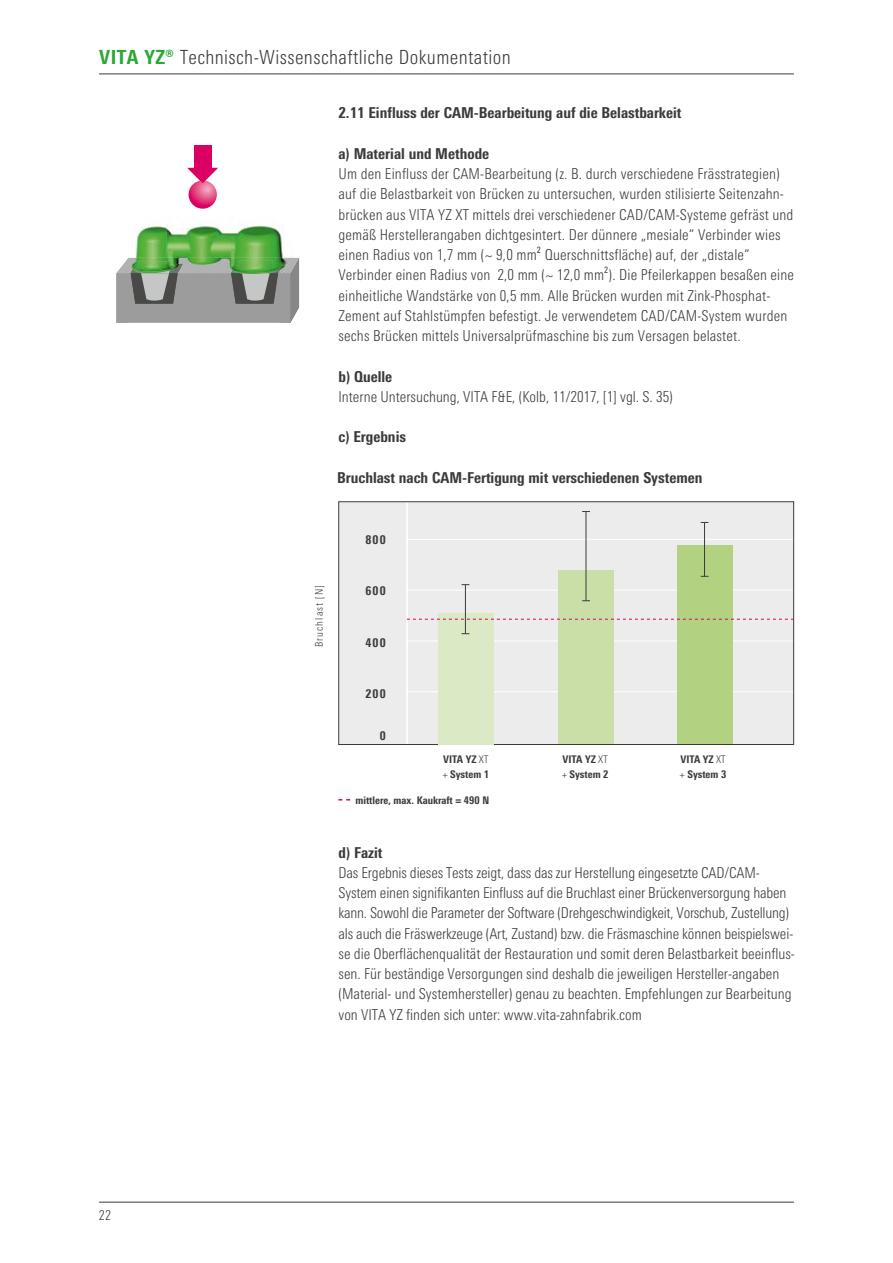
<style>
.page{position:relative;width:893px;height:1263px;background:#fff}
.page>*{position:absolute;margin:0;border:0;box-sizing:border-box;transform-origin:0 0}
.t1{font:300 condensed 19.5px "Univers Next Pro";letter-spacing:.02em;color:#3b3b3a}
.t2{font:300 condensed 15px/20.2px "Univers Next Pro";color:#3b3b3a}
.t3{font:800 condensed 15px "Univers Next Pro";color:#3b3b3a}
.t4{font:300 condensed 13.5px "Univers Next Pro";color:#3b3b3a}
.t5{font:800 condensed 12px "Univers Next Pro";letter-spacing:.1em;color:#3b3b3a}
.t6{font:800 condensed 10.5px/15px "Univers Next Pro";color:#3b3b3a}
.t7{font:300 condensed 10.5px "Univers Next Pro";letter-spacing:.1em;color:#3b3b3a}
.s1{font-weight:800;color:#2ba835}
.s2{font-weight:300}
</style>
<div class="page">
<hr style="left:99px;top:74px;width:695px;height:1px;background:#3b3b3a">
<hr style="left:99px;top:1202px;width:695px;height:1px;background:#3b3b3a">
<div style="left:194px;top:145px;width:17px;height:25px;background:#dd0064"></div>
<svg style="left:187px;top:168px;width:31px;height:1px"></svg>
<img style="left:129px;top:191px;width:171px;height:80px">
<img style="left:299px;top:271px;width:1px;height:36px">
<div style="left:116px;top:273px;width:174px;height:50px;background:#9c9c9c"></div>
<img style="left:290px;top:273px;width:9px;height:50px">
<img style="left:116px;top:258px;width:183px;height:15px">
<img style="left:131px;top:264px;width:52px;height:9px">
<img style="left:189px;top:183px;width:28px;height:26px">
<img style="left:131px;top:273px;width:47px;height:31px">
<img style="left:139px;top:261px;width:33px;height:12px">
<img style="left:141px;top:273px;width:28px;height:28px">
<img style="left:231px;top:264px;width:52px;height:9px">
<img style="left:231px;top:273px;width:47px;height:31px">
<img style="left:239px;top:260px;width:34px;height:13px">
<img style="left:242px;top:273px;width:28px;height:28px">
<img style="left:188px;top:169px;width:29px;height:14px">
<div style="left:339px;top:502px;width:455px;height:242px;background:#ececed"></div>
<hr style="left:407px;top:539px;width:387px;height:1px;background:#fff">
<hr style="left:407px;top:590px;width:387px;height:1px;background:#fff">
<hr style="left:407px;top:640px;width:387px;height:1px;background:#fff">
<hr style="left:407px;top:691px;width:387px;height:1px;background:#fff">
<hr style="left:406px;top:501px;width:2px;height:243px;background:#fff">
<div style="left:558px;top:570px;width:56px;height:174px;background:#cadfa7"></div>
<div style="left:678px;top:546px;width:55px;height:198px;background:#b3d281"></div>
<div style="left:338px;top:501px;width:456px;height:244px;border:1px solid #3b3b3a"></div>
<div style="left:438px;top:613px;width:55px;height:131px;background:#dbe9c4"></div>
<hr style="left:586px;top:512px;width:1px;height:89px;background:#3b3b3a">
<hr style="left:704px;top:523px;width:1px;height:53px;background:#3b3b3a">
<hr style="left:465px;top:585px;width:1px;height:49px;background:#3b3b3a">
<svg style="left:407px;top:619px;width:387px;height:1px"></svg>
<h1 class="t1" style="left:99px;top:46px;width:413px"><span class="s1">VITA YZ®</span> Technisch-Wissenschaftliche Dokumentation</h1>
<p class="t3" style="left:338px;top:104px;width:344px">2.11 Einfluss der CAM-Bearbeitung auf die Belastbarkeit</p>
<p class="t3" style="left:338px;top:145px;width:152px">a) Material und Methode</p>
<p class="t2" style="left:338px;top:164px;width:457px">Um den Einfluss der CAM-Bearbeitung (z. B. durch verschiedene Frässtrategien) auf die Belastbarkeit von Brücken zu untersuchen, wurden stilisierte Seitenzahn&shy;brücken aus VITA YZ XT mittels drei verschiedener CAD/CAM-Systeme gefräst und gemäß Herstellerangaben dichtgesintert. Der dünnere „mesiale“ Verbinder wies einen Radius von 1,7 mm (~ 9,0 mm² Querschnittsfläche) auf, der „distale“ Verbinder einen Radius von 2,0 mm (~ 12,0 mm²). Die Pfeilerkappen besaßen eine einheitliche Wandstärke von 0,5 mm. Alle Brücken wurden mit Zink-Phosphat-Zement auf Stahlstümpfen befestigt. Je verwendetem CAD/CAM-System wurden sechs Brücken mittels Universalprüfmaschine bis zum Versagen belastet.</p>
<p class="t3" style="left:338px;top:367px;width:55px">b) Quelle</p>
<p class="t2" style="left:338px;top:386px;width:336px">Interne Untersuchung, VITA F&amp;E, (Kolb, 11/2017, [1] vgl. S. 35)</p>
<p class="t3" style="left:338px;top:428px;width:69px">c) Ergebnis</p>
<p class="t3" style="left:337px;top:469px;width:367px">Bruchlast nach CAM-Fertigung mit verschiedenen Systemen</p>
<p class="t4" style="left:99px;top:1207px;width:14px">22</p>
<p class="t7" style="left:313px;top:647px;width:63px;rotate:-90deg">Bruchlast [N]</p>
<p class="t5" style="left:365px;top:532px;width:22px">800</p>
<p class="t5" style="left:365px;top:584px;width:22px">600</p>
<p class="t5" style="left:365px;top:635px;width:22px">400</p>
<p class="t5" style="left:365px;top:687px;width:22px">200</p>
<p class="t5" style="left:380px;top:728px;width:7px">0</p>
<p class="t6" style="left:442px;top:752px;width:48px">VITA YZ <span class="s2">XT +</span> System 1</p>
<p class="t6" style="left:562px;top:752px;width:48px">VITA YZ <span class="s2">XT +</span> System 2</p>
<p class="t6" style="left:680px;top:752px;width:48px">VITA YZ <span class="s2">XT +</span> System 3</p>
<p class="t6" style="left:355px;top:792px;width:135px">mittlere, max. Kaukraft = 490 N</p>
<p class="t3" style="left:338px;top:843px;width:45px">d) Fazit</p>
<p class="t2" style="left:338px;top:862px;width:458px">Das Ergebnis dieses Tests zeigt, dass das zur Herstellung eingesetzte CAD/CAM-System einen signifikanten Einfluss auf die Bruchlast einer Brückenversorgung haben kann. Sowohl die Parameter der Software (Drehgeschwindigkeit, Vorschub, Zustellung) als auch die Fräswerkzeuge (Art, Zustand) bzw. die Fräsmaschine können beispielswei&shy;se die Oberflächenqualität der Restauration und somit deren Belastbarkeit beeinflus&shy;sen. Für beständige Versorgungen sind deshalb die jeweiligen Hersteller-angaben (Material- und Systemhersteller) genau zu beachten. Empfehlungen zur Bearbeitung von VITA YZ finden sich unter: www.vita-zahnfabrik.com</p>
</div>
